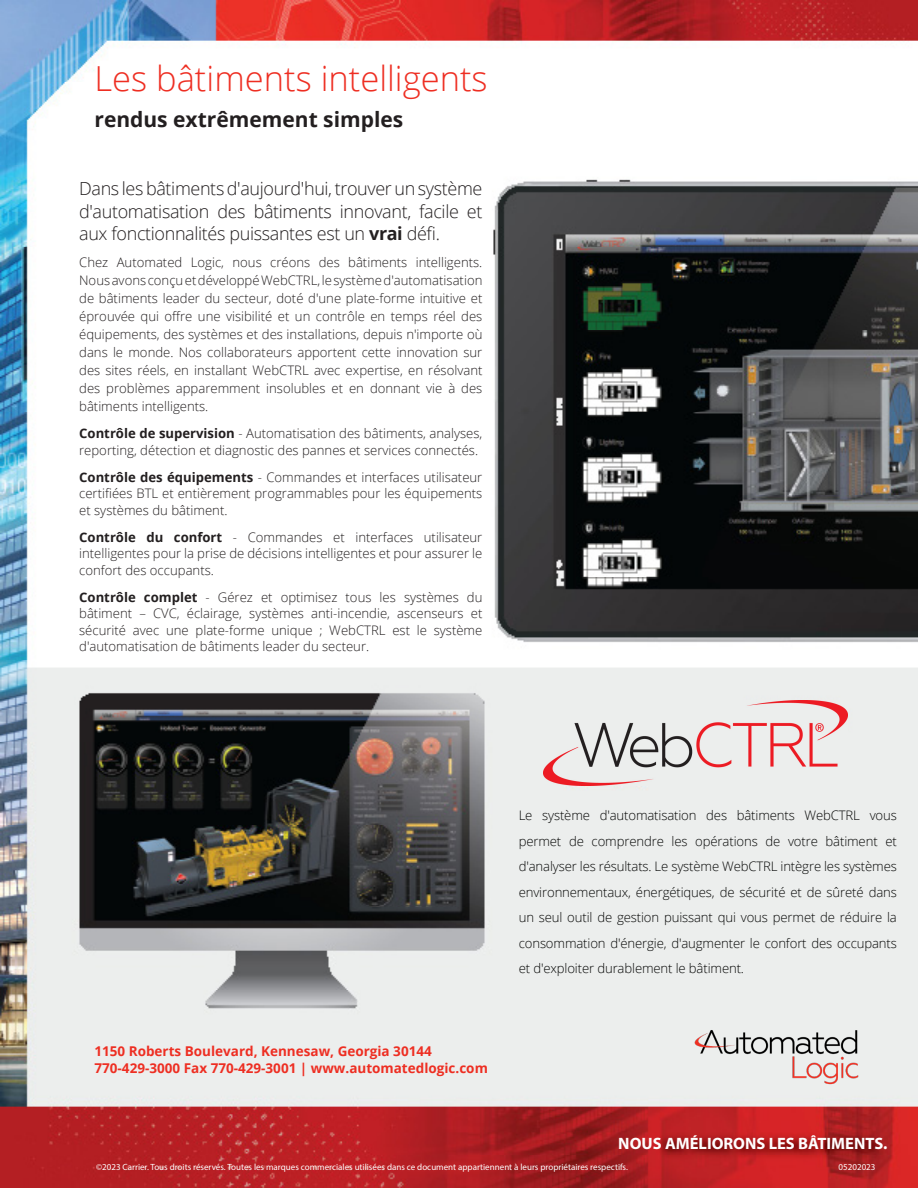
<style>
.page{position:relative;width:918px;height:1188px;background:#fff}
.page>*{position:absolute;margin:0;border:0;box-sizing:border-box;transform-origin:0 0}
.P_-_Paragraph_Style1{font:300 34.5px "Open Sans";color:#ee2e22}
.P_-_Paragraph_Style1-2{font:700 21px "Open Sans";color:#231f20}
.P_-_Paragraph_Style1-3{font:300 18px/22.5px "Open Sans";letter-spacing:-.02em;color:#231f20;text-align:justify}
.P_-_Paragraph_Style1-4{font:700 16.5px "Myriad Pro";color:#fff}
.P_-_Paragraph_Style1-5{font:700 13.5px "Open Sans";color:#ee2e22}
.P_-_Paragraph_Style1-6{font:300 13.2px/18px "Open Sans";color:#231f20;text-align:justify}
.P_-_Paragraph_Style1-7{font:300 13.2px/25.5px "Open Sans";letter-spacing:-.01em;color:#040504;text-align:justify}
.P_-_Paragraph_Style1-8{font:9px "Myriad Pro";color:#fff}
.s1{font-weight:700}
</style>
<div class="page">
<img style="left:0;top:0;width:918px;height:1188px">
<img style="left:672px;top:1008px;width:208px;height:98px">
<img style="left:543px;top:701px;width:304px;height:85px">
<p class="P_-_Paragraph_Style1" style="left:94px;top:55px;width:395px">Les bâtiments intelligents</p>
<p class="P_-_Paragraph_Style1-2" style="left:94px;top:104px;width:310px">rendus extrêmement simples</p>
<p class="P_-_Paragraph_Style1-3" style="left:79px;top:177px;width:405px">Dans les bâtiments d'aujourd'hui, trouver un système d'automatisation des bâtiments innovant, facile et aux fonctionnalités puissantes est un <span class="s1">vrai</span> défi.</p>
<p class="P_-_Paragraph_Style1-6" style="left:79px;top:253px;width:405px">Chez Automated Logic, nous créons des bâtiments intelligents.<br>Nous avons conçu et développé WebCTRL, le système d'automatisation de bâtiments leader du secteur, doté d'une plate-forme intuitive et éprouvée qui offre une visibilité et un contrôle en temps réel des équipements, des systèmes et des installations, depuis n'importe où dans le monde. Nos collaborateurs apportent cette innovation sur des sites réels, en installant WebCTRL avec expertise, en résolvant des problèmes apparemment insolubles et en donnant vie à des bâtiments intelligents.</p>
<p class="P_-_Paragraph_Style1-6" style="left:79px;top:425px;width:405px;line-height:16.5px"><span class="s1">Contrôle de supervision</span> - Automatisation des bâtiments, analyses, reporting, détection et diagnostic des pannes et services connectés.</p>
<p class="P_-_Paragraph_Style1-6" style="left:79px;top:468px;width:405px;line-height:16.5px"><span class="s1">Contrôle des équipements</span> - Commandes et interfaces utilisateur certifiées BTL et entièrement programmables pour les équipements et systèmes du bâtiment.</p>
<p class="P_-_Paragraph_Style1-6" style="left:79px;top:528px;width:405px;line-height:16.5px"><span class="s1">Contrôle du confort</span> - Commandes et interfaces utilisateur intelligentes pour la prise de décisions intelligentes et pour assurer le confort des occupants.</p>
<p class="P_-_Paragraph_Style1-6" style="left:79px;top:588px;width:405px;line-height:16.5px"><span class="s1">Contrôle complet</span> - Gérez et optimisez tous les systèmes du bâtiment – CVC, éclairage, systèmes anti-incendie, ascenseurs et sécurité avec une plate-forme unique ; WebCTRL est le système d'automatisation de bâtiments leader du secteur.</p>
<p class="P_-_Paragraph_Style1-5" style="left:94px;top:1042px;width:339px">1150 Roberts Boulevard, Kennesaw, Georgia 30144</p>
<p class="P_-_Paragraph_Style1-5" style="left:94px;top:1058px;width:395px">770-429-3000 Fax 770-429-3001 | www.automatedlogic.com</p>
<p class="P_-_Paragraph_Style1-7" style="left:519px;top:802px;width:380px">Le système d'automatisation des bâtiments WebCTRL vous permet de comprendre les opérations de votre bâtiment et d'analyser les résultats. Le système WebCTRL intègre les systèmes environnementaux, énergétiques, de sécurité et de sûreté dans un seul outil de gestion puissant qui vous permet de réduire la consommation d'énergie, d'augmenter le confort des occupants et d'exploiter durablement le bâtiment.</p>
<p class="P_-_Paragraph_Style1-4" style="left:618px;top:1132px;width:271px">NOUS AMÉLIORONS LES BÂTIMENTS.</p>
<p class="P_-_Paragraph_Style1-8" style="left:96px;top:1162px;width:533px">©2023 Carrier. Tous droits réservés. Toutes les marques commerciales utilisées dans ce document appartiennent à leurs propriétaires respectifs.</p>
<p class="P_-_Paragraph_Style1-8" style="left:839px;top:1162px;width:38px">05202023</p>
</div>
